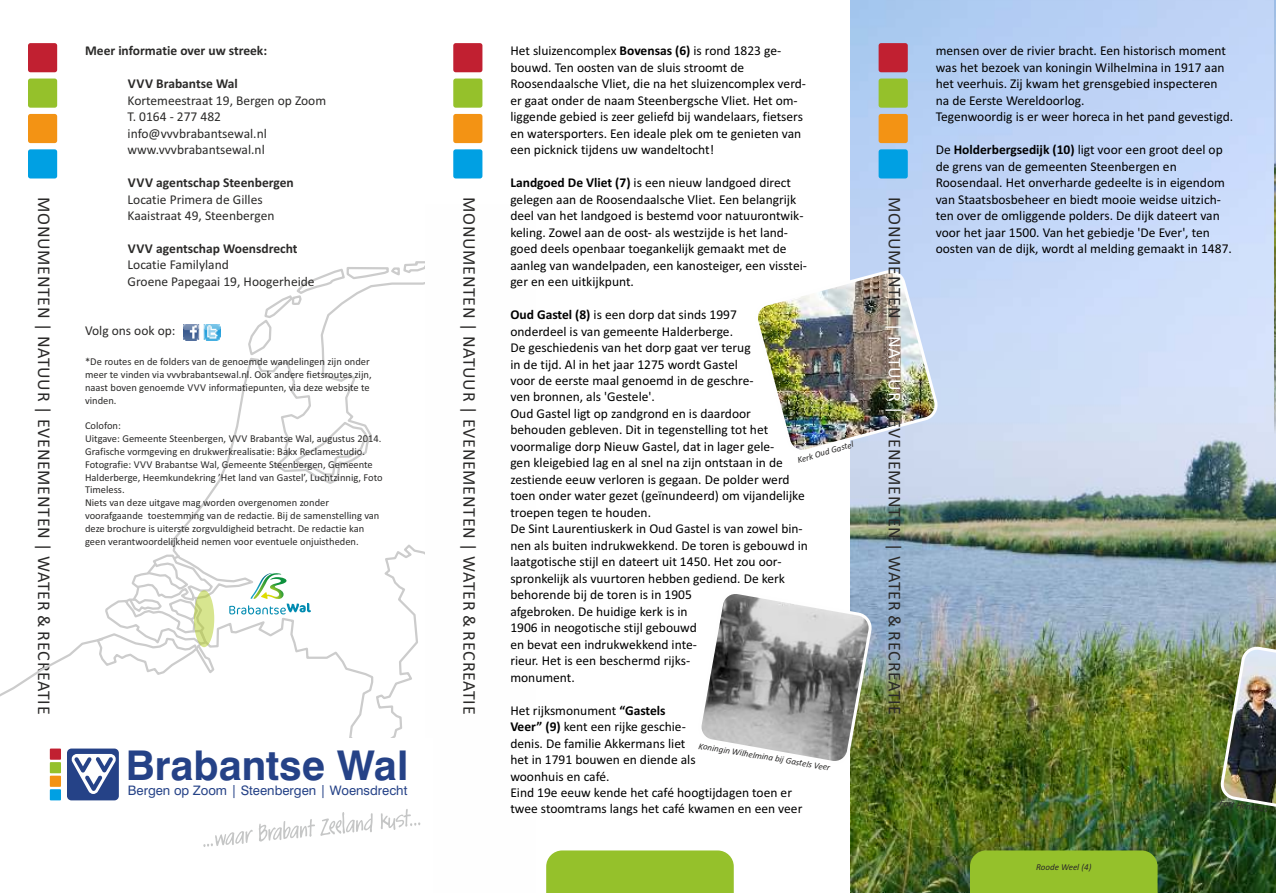
<style>
.page{position:relative;width:1276px;height:893px;background:#fff}
.page>*{position:absolute;margin:0;border:0;box-sizing:border-box;transform-origin:0 0}
.t1{font:700 40.95px "Swiss 721 BT";color:#254287}
.t2{font:18px "Calibri";letter-spacing:.04em;color:#2b2a29}
.t3{font:13.5px/16.5px "Calibri";color:#000}
.t4{font:13.5px/16.5px "Calibri";color:#2b2a29}
.t5{font:700 13.5px "Calibri";color:#2b2a29}
.t6{font:13.05px "Swiss 721 BT";color:#254287}
.t7{font:10.5px/12.8px "Calibri";color:#2b2a29}
.t8{font:italic 9px "Calibri";color:#2b2a29}
.s1{font-weight:700}
.s2{color:#fefefe}
</style>
<div class="page">
<img style="left:850px;top:0;width:426px;height:893px">
<img style="left:1214px;top:641px;width:62px;height:185px">
<img style="left:1222px;top:649px;width:54px;height:169px">
<svg style="left:850px;top:585px;width:27px;height:185px;background:#7a8f76"></svg>
<img style="left:701px;top:593px;width:168px;height:169px">
<div style="left:28px;top:43px;width:29px;height:29px;background:#c12031;border-radius:2px"></div>
<div style="left:28px;top:114px;width:29px;height:29px;background:#f39314;border-radius:2px"></div>
<div style="left:28px;top:79px;width:29px;height:29px;background:#95c12b;border-radius:2px"></div>
<div style="left:28px;top:149px;width:29px;height:29px;background:#00a0e3;border-radius:2px"></div>
<svg style="left:169px;top:261px;width:256px;height:376px"></svg>
<svg style="left:104px;top:553px;width:112px;height:84px"></svg>
<svg style="left:0;top:637px;width:418px;height:101px"></svg>
<img style="left:183px;top:324px;width:38px;height:17px">
<svg style="left:229px;top:571px;width:82px;height:43px"></svg>
<div style="left:194px;top:590px;width:20px;height:57px;background:#b0cb1f;border-radius:50%;opacity:.5"></div>
<div style="left:453px;top:43px;width:29px;height:29px;background:#c12031;border-radius:2px"></div>
<div style="left:453px;top:114px;width:29px;height:29px;background:#f39314;border-radius:2px"></div>
<div style="left:453px;top:79px;width:29px;height:29px;background:#95c12b;border-radius:2px"></div>
<div style="left:453px;top:149px;width:29px;height:29px;background:#00a0e3;border-radius:2px"></div>
<div style="left:546px;top:850px;width:188px;height:43px;background:#95c12b"></div>
<div style="left:970px;top:850px;width:187px;height:43px;background:#95c12b"></div>
<div style="left:67px;top:748px;width:52px;height:52px;background:#254287;border-radius:4px"></div>
<svg style="left:71px;top:754px;width:45px;height:40px"></svg>
<div style="left:50px;top:748px;width:11px;height:12px;background:#c12031"></div>
<div style="left:50px;top:776px;width:11px;height:11px;background:#f39314"></div>
<div style="left:50px;top:762px;width:11px;height:11px;background:#95c12b"></div>
<div style="left:50px;top:789px;width:11px;height:11px;background:#00a0e3"></div>
<svg style="left:203px;top:809px;width:217px;height:38px"></svg>
<svg style="left:850px;top:263px;width:94px;height:197px;background:#c7d7f2"></svg>
<img style="left:758px;top:272px;width:178px;height:179px">
<div style="left:878px;top:43px;width:29px;height:29px;background:#c12031;border-radius:2px"></div>
<div style="left:878px;top:114px;width:29px;height:29px;background:#f39314;border-radius:2px"></div>
<div style="left:878px;top:79px;width:29px;height:29px;background:#95c12b;border-radius:2px"></div>
<div style="left:878px;top:149px;width:29px;height:29px;background:#00a0e3;border-radius:2px"></div>
<img style="left:1275px;top:0;width:1px;height:441px">
<h2 class="t2" style="left:52px;top:197px;width:519px;rotate:90deg">MONUMENTEN | NATUUR | EVENEMENTEN | WATER &amp; RECREATIE</h2>
<p class="t5" style="left:85px;top:45px;width:184px">Meer informatie over uw streek:</p>
<p class="t5" style="left:128px;top:78px;width:111px">VVV Brabantse Wal</p>
<p class="t4" style="left:128px;top:93px;width:200px">Kortemeestraat 19, Bergen op Zoom<br>T. 0164 - 277 482 info@vvvbrabantsewal.nl www.vvvbrabantsewal.nl</p>
<p class="t5" style="left:128px;top:177px;width:167px">VVV agentschap Steenbergen</p>
<p class="t4" style="left:128px;top:192px;width:148px">Locatie Primera de Gilles<br>Kaaistraat 49, Steenbergen</p>
<p class="t5" style="left:128px;top:243px;width:171px">VVV agentschap Woensdrecht</p>
<p class="t4" style="left:128px;top:258px;width:189px">Locatie Familyland<br>Groene Papegaai 19, Hoogerheide</p>
<p class="t4" style="left:85px;top:324px;width:92px">Volg ons ook op:</p>
<p class="t7" style="left:85px;top:356px;width:288px">*De routes en de folders van de genoemde wandelingen zijn onder meer te vinden via vvvbrabantsewal.nl. Ook andere fietsroutes zijn, naast boven genoemde VVV informatiepunten, via deze website te vinden.</p>
<p class="t7" style="left:85px;top:420px;width:299px">Colofon:<br>Uitgave: Gemeente Steenbergen, VVV Brabantse Wal, augustus 2014.<br>Grafische vormgeving en drukwerkrealisatie: Bakx Reclamestudio.<br>Fotografie: VVV Brabantse Wal, Gemeente Steenbergen, Gemeente Halderberge, Heemkundekring ’Het land van Gastel’, Luchtzinnig, Foto Timeless.<br>Niets van deze uitgave mag worden overgenomen zonder voorafgaande toestemming van de redactie. Bij de samenstelling van deze brochure is uiterste zorgvuldigheid betracht. De redactie kan geen verantwoordelijkheid nemen voor eventuele onjuistheden.</p>
<h1 class="t1" style="left:126px;top:749px;width:284px">Brabantse Wal</h1>
<p class="t6" style="left:128px;top:785px;width:281px">Bergen op Zoom | Steenbergen | Woensdrecht</p>
<h2 class="t2" style="left:477px;top:197px;width:519px;rotate:90deg">MONUMENTEN | NATUUR | EVENEMENTEN | WATER &amp; RECREATIE</h2>
<p class="t3" style="left:510px;top:44px;width:297px">Het sluizencomplex <span class="s1">Bovensas (6)</span> is rond 1823 ge&shy;bouwd. Ten oosten van de sluis stroomt de Roosendaalsche Vliet, die na het sluizencomplex verd&shy;er gaat onder de naam Steenbergsche Vliet. Het om&shy;liggende gebied is zeer geliefd bij wandelaars, fietsers en watersporters. Een ideale plek om te genieten van een picknick tijdens uw wandeltocht!</p>
<p class="t3" style="left:510px;top:176px;width:298px"><span class="s1">Landgoed De Vliet (7)</span> is een nieuw landgoed direct gelegen aan de Roosendaalsche Vliet. Een belangrijk deel van het landgoed is bestemd voor natuurontwik&shy;keling. Zowel aan de oost- als westzijde is het land&shy;goed deels openbaar toegankelijk gemaakt met de aanleg van wandelpaden, een kanosteiger, een visstei&shy;ger en een uitkijkpunt.</p>
<p class="t3" style="left:510px;top:307px;width:299px"><span class="s1">Oud Gastel (8)</span> is een dorp dat sinds 1997<br>onderdeel is van gemeente Halderberge.<br>De geschiedenis van het dorp gaat ver terug<br>in de tijd. Al in het jaar 1275 wordt Gastel<br>voor de eerste maal genoemd in de geschre-<br>ven bronnen, als 'Gestele'.<br>Oud Gastel ligt op zandgrond en is daardoor behouden gebleven. Dit in tegenstelling tot het voormalige dorp Nieuw Gastel, dat in lager gele-<br>gen kleigebied lag en al snel na zijn ontstaan in de zestiende eeuw verloren is gegaan. De polder werd toen onder water gezet (geïnundeerd) om vijandelijke troepen tegen te houden.<br>De Sint Laurentiuskerk in Oud Gastel is van zowel bin&shy;nen als buiten indrukwekkend. De toren is gebouwd in laatgotische stijl en dateert uit 1450. Het zou oor&shy;spronkelijk als vuurtoren hebben gediend. De kerk behorende bij de toren is in 1905<br>afgebroken. De huidige kerk is in<br>1906 in neogotische stijl gebouwd<br>en bevat een indrukwekkend inte-<br>rieur. Het is een beschermd rijks-<br>monument.</p>
<p class="t3" style="left:510px;top:703px;width:293px">Het rijksmonument <span class="s1">“Gastels<br>Veer” (9)</span> kent een rijke geschie-<br>denis. De familie Akkermans liet<br>het in 1791 bouwen en diende als<br>woonhuis en café.<br>Eind 19e eeuw kende het café hoogtijdagen toen er twee stoomtrams langs het café kwamen en een veer</p>
<p class="t8" style="left:796px;top:457px;width:60px;rotate:-17deg">Kerk Oud Gastel</p>
<p class="t8" style="left:699px;top:742px;width:135px;rotate:9deg">Koningin Wilhelmina bij Gastels Veer</p>
<h2 class="t2" style="left:902px;top:197px;width:519px;rotate:90deg">MONUMENTEN <span class="s2">| NATUUR |</span> EVENEMENTEN | WATER &amp; RECREATIE</h2>
<p class="t3" style="left:935px;top:44px;width:299px">mensen over de rivier bracht. Een historisch moment was het bezoek van koningin Wilhelmina in 1917 aan het veerhuis. Zij kwam het grensgebied inspecteren na de Eerste Wereldoorlog.<br>Tegenwoordig is er weer horeca in het pand gevestigd.</p>
<p class="t3" style="left:935px;top:143px;width:298px">De <span class="s1">Holderbergsedijk (10)</span> ligt voor een groot deel op de grens van de gemeenten Steenbergen en Roosendaal. Het onverharde gedeelte is in eigendom van Staatsbosbeheer en biedt mooie weidse uitzich&shy;ten over de omliggende polders. De dijk dateert van voor het jaar 1500. Van het gebiedje 'De Ever', ten oosten van de dijk, wordt al melding gemaakt in 1487.</p>
<p class="t8" style="left:1036px;top:863px;width:57px">Roode Weel (4)</p>
<p class="t8" style="left:1220px;top:798px;width:50px;rotate:9deg">Fort Henricus</p>
</div>
